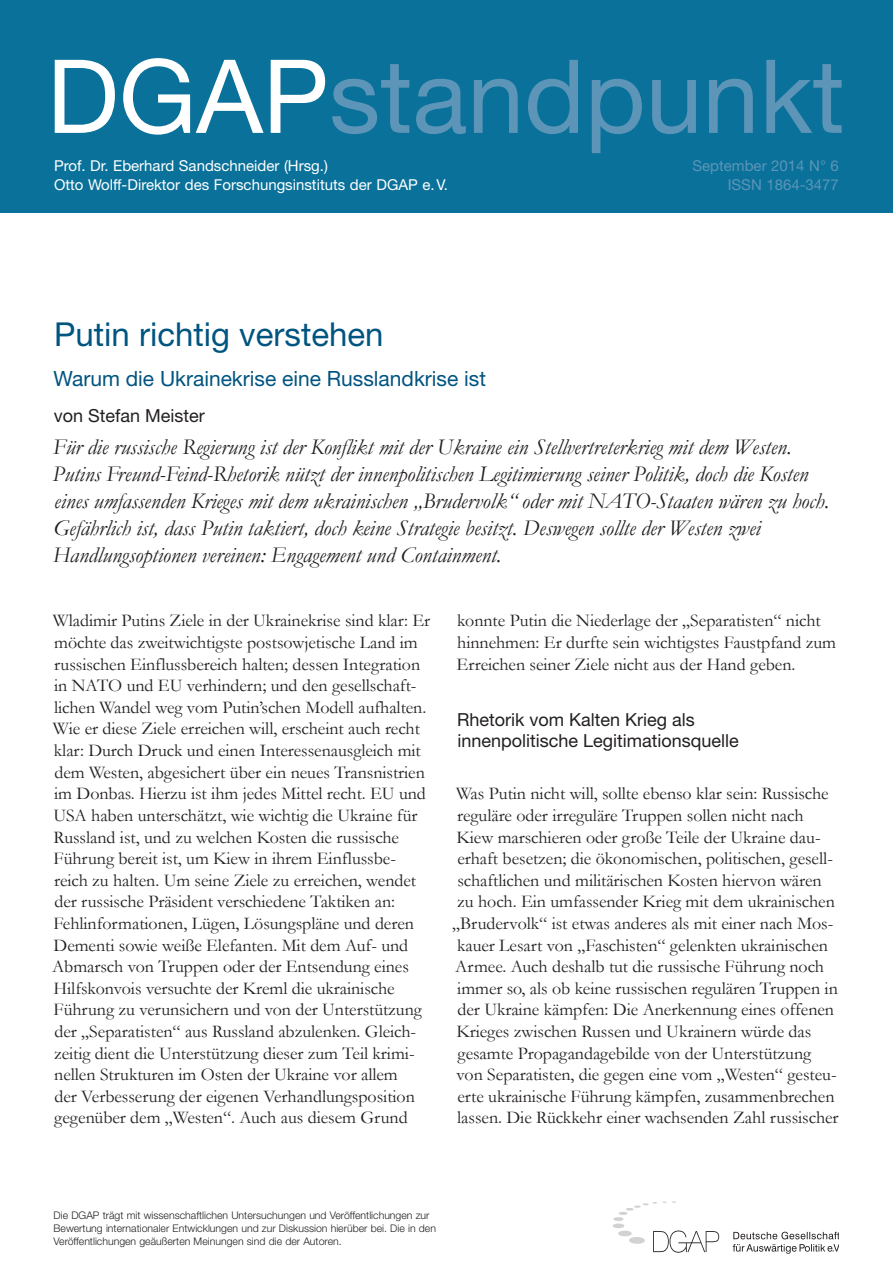
<style>
.page{position:relative;width:893px;height:1263px;background:#fff}
.page>*{position:absolute;margin:0;border:0;box-sizing:border-box;transform-origin:0 0}
.t1{font:102.3px "Helvetica Neue LT Std";color:#5d95b8}
.n_Ueberschr_1_22pt{font:33px "Helvetica Neue LT Std";color:#005480}
.n_Einleitung_16pt{font:italic 22.5px/27px "Garamond";letter-spacing:-.005em;color:#231f20}
.n_Ueberschr_2_14pt{font:21px "Helvetica Neue LT Std";color:#005480}
.n_Fliesstext_12pt_D4{font:18px/21.6px "Garamond";letter-spacing:-.005em;color:#231f20}
.n_Ueberschr_3_12pt_s{font:18px/21px "Helvetica Neue LT Std";color:#231f20}
.Verfasser{font:18px "Helvetica Neue LT Std";color:#231f20}
.FI_DGAP{font:15px "Helvetica Neue LT Std";color:#fff}
.Monat_Nummer_blau{font:15px/19.5px "Helvetica Neue LT Std";color:#5d95b8;text-align:right}
.Abstreiter_7pt{font:300 10.5px/12.6px "Helvetica Neue LT Std";color:#231f20}
.s1{color:#fff}
</style>
<div class="page">
<div style="left:0;top:0;width:893px;height:213px;background:#09719a"></div>
<svg style="left:612px;top:1201px;width:107px;height:52px"></svg>
<svg style="left:733px;top:1232px;width:106px;height:22px"></svg>
<p class="t1" style="left:47px;top:35px;width:799px"><span class="s1">DGAP</span>standpunkt</p>
<p class="FI_DGAP" style="left:54px;top:156px;width:275px">Prof. Dr. Eberhard Sandschneider (Hrsg.)</p>
<p class="FI_DGAP" style="left:54px;top:176px;width:395px">Otto Wolff-Direktor des Forschungsinstituts der DGAP e.V.</p>
<p class="Monat_Nummer_blau" style="left:692px;top:155px;width:148px">September 2014 N° 6<br>ISSN 1864-3477</p>
<p class="n_Ueberschr_1_22pt" style="left:54px;top:314px;width:331px">Putin richtig verstehen</p>
<p class="n_Ueberschr_2_14pt" style="left:53px;top:366px;width:434px">Warum die Ukrainekrise eine Russlandkrise ist</p>
<p class="Verfasser" style="left:54px;top:404px;width:153px">von Stefan Meister</p>
<p class="n_Einleitung_16pt" style="left:53px;top:433px;width:778px">Für die russische Regierung ist der Konflikt mit der Ukraine ein Stellvertreterkrieg mit dem Westen.<br>Putins Freund-Feind-Rhetorik nützt der innenpolitischen Legitimierung seiner Politik, doch die Kosten eines umfassenden Krieges mit dem ukrainischen „Brudervolk“ oder mit NATO-Staaten wären zu hoch.<br>Gefährlich ist, dass Putin taktiert, doch keine Strategie besitzt. Deswegen sollte der Westen zwei Handlungsoptionen vereinen: Engagement und Containment.</p>
<p class="n_Fliesstext_12pt_D4" style="left:52px;top:610px;width:380px">Wladimir Putins Ziele in der Ukrainekrise sind klar: Er möchte das zweitwichtigste postsowjetische Land im russischen Einflussbereich halten; dessen Integration in NATO und EU verhindern; und den gesellschaft&shy;lichen Wandel weg vom Putin’schen Modell aufhalten.<br>Wie er diese Ziele erreichen will, erscheint auch recht klar: Durch Druck und einen Interessenausgleich mit dem Westen, abgesichert über ein neues Transnistrien im Donbas. Hierzu ist ihm jedes Mittel recht. EU und USA haben unterschätzt, wie wichtig die Ukraine für Russland ist, und zu welchen Kosten die russische Führung bereit ist, um Kiew in ihrem Einflussbe&shy;reich zu halten. Um seine Ziele zu erreichen, wendet der russische Präsident verschiedene Taktiken an:<br>Fehlinformationen, Lügen, Lösungspläne und deren Dementi sowie weiße Elefanten. Mit dem Auf- und Abmarsch von Truppen oder der Entsendung eines Hilfskonvois versuchte der Kreml die ukrainische Führung zu verunsichern und von der Unterstützung der „Separatisten“ aus Russland abzulenken. Gleich&shy;zeitig dient die Unterstützung dieser zum Teil krimi&shy;nellen Strukturen im Osten der Ukraine vor allem<br>der Verbesserung der eigenen Verhandlungsposition gegenüber dem „Westen“. Auch aus diesem Grund</p>
<p class="n_Fliesstext_12pt_D4" style="left:457px;top:610px;width:381px">konnte Putin die Niederlage der „Separatisten“ nicht hinnehmen: Er durfte sein wichtigstes Faustpfand zum<br>Erreichen seiner Ziele nicht aus der Hand geben.</p>
<p class="n_Ueberschr_3_12pt_s" style="left:457px;top:708px;width:283px">Rhetorik vom Kalten Krieg als innenpolitische Legitimationsquelle</p>
<p class="n_Fliesstext_12pt_D4" style="left:452px;top:783px;width:388px">Was Putin nicht will, sollte ebenso klar sein: Russische reguläre oder irreguläre Truppen sollen nicht nach Kiew marschieren oder große Teile der Ukraine dau&shy;erhaft besetzen; die ökonomischen, politischen, gesell&shy;schaftlichen und militärischen Kosten hiervon wären<br>zu hoch. Ein umfassender Krieg mit dem ukrainischen „Brudervolk“ ist etwas anderes als mit einer nach Mos&shy;kauer Lesart von „Faschisten“ gelenkten ukrainischen Armee. Auch deshalb tut die russische Führung noch immer so, als ob keine russischen regulären Truppen in der Ukraine kämpfen: Die Anerkennung eines offenen Krieges zwischen Russen und Ukrainern würde das gesamte Propagandagebilde von der Unterstützung<br>von Separatisten, die gegen eine vom „Westen“ gesteu&shy;erte ukrainische Führung kämpfen, zusammenbrechen lassen. Die Rückkehr einer wachsenden Zahl russischer</p>
<p class="Abstreiter_7pt" style="left:54px;top:1209px;width:384px">Die DGAP trägt mit wissenschaftlichen Untersuchungen und Veröffentlichungen zur<br>Bewertung internationaler Entwicklungen und zur Diskussion hierüber bei. Die in den<br>Veröffentlichungen geäußerten Meinungen sind die der Autoren.</p>
</div>
